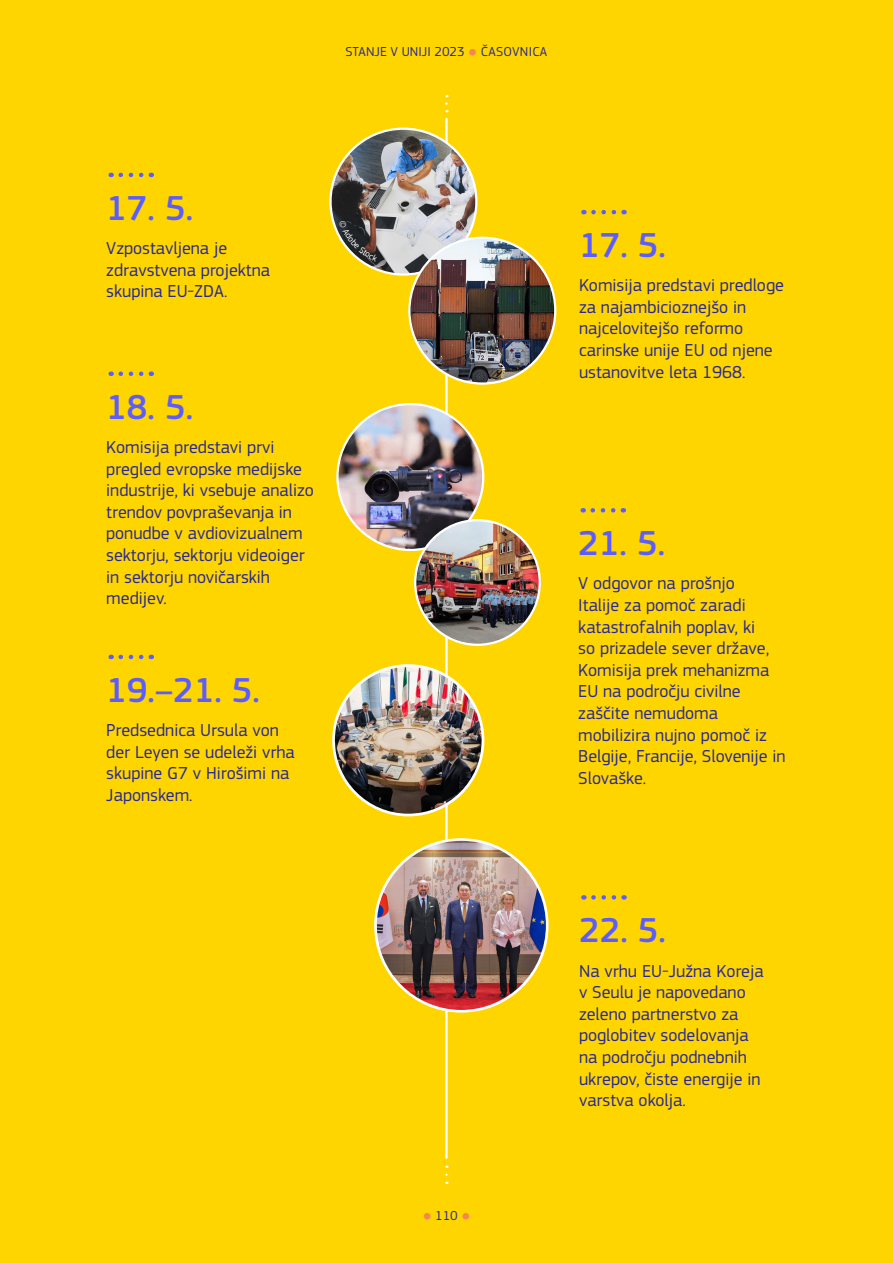
<style>
.page{position:relative;width:893px;height:1263px;background:#ffd500}
.page>*{position:absolute;margin:0;border:0;box-sizing:border-box;transform-origin:0 0}
.Date__h3__violet{font:500 36px "EC Square Sans Pro";color:#5d5dfd}
.Body_text_blue{font:18px/21.6px "EC Square Sans Pro";color:#282896}
.t1{font:13.5px "EC Square Sans Pro";color:#282896}
.s1{font-size:10.5px;color:#f58652}
</style>
<div class="page">
<hr style="left:445px;top:119px;width:3px;height:1039px;background:#fff">
<svg style="left:445px;top:1165px;width:3px;height:10px"></svg>
<svg style="left:445px;top:95px;width:3px;height:9px"></svg>
<img style="left:331px;top:129px;width:145px;height:146px;border-radius:73px">
<img style="left:409px;top:238px;width:146px;height:146px;border-radius:73px">
<img style="left:337px;top:404px;width:146px;height:146px;border-radius:73px">
<img style="left:415px;top:520px;width:125px;height:125px;border-radius:62px">
<img style="left:334px;top:665px;width:149px;height:150px;border-radius:75px">
<div style="left:332px;top:664px;width:152px;height:152px;border:3px solid #fff;border-radius:50%"></div>
<img style="left:375px;top:839px;width:172px;height:172px;border-radius:86px">
<svg style="left:121px;top:173px;width:31px;height:4px"></svg>
<svg style="left:593px;top:210px;width:24px;height:4px"></svg>
<svg style="left:121px;top:371px;width:31px;height:5px"></svg>
<svg style="left:121px;top:655px;width:31px;height:4px"></svg>
<svg style="left:593px;top:508px;width:31px;height:4px"></svg>
<svg style="left:593px;top:895px;width:24px;height:5px"></svg>
<svg style="left:339px;top:220px;width:39px;height:41px;background:#5f5439"></svg>
<p class="t1" style="left:346px;top:44px;width:203px">STANJE V UNIJI 2023 <span class="s1">●</span> ČASOVNICA</p>
<h3 class="Date__h3__violet" style="left:106px;top:187px;width:88px">17. 5.</h3>
<p class="Body_text_blue" style="left:106px;top:237px;width:165px">Vzpostavljena je zdravstvena projektna skupina EU-ZDA.</p>
<h3 class="Date__h3__violet" style="left:579px;top:224px;width:88px">17. 5.</h3>
<p class="Body_text_blue" style="left:579px;top:275px;width:206px">Komisija predstavi predloge za najambicioznejšo in najcelovitejšo reformo carinske unije EU od njene ustanovitve leta 1968.</p>
<h3 class="Date__h3__violet" style="left:106px;top:386px;width:88px">18. 5.</h3>
<p class="Body_text_blue" style="left:106px;top:436px;width:209px">Komisija predstavi prvi pregled evropske medijske industrije, ki vsebuje analizo trendov povpraševanja in ponudbe v avdiovizualnem sektorju, sektorju videoiger in sektorju novičarskih medijev.</p>
<h3 class="Date__h3__violet" style="left:106px;top:669px;width:155px">19.–21. 5.</h3>
<p class="Body_text_blue" style="left:106px;top:719px;width:190px">Predsednica Ursula von der Leyen se udeleži vrha skupine G7 v Hirošimi na<br>Japonskem.</p>
<p class="t1" style="left:423px;top:1207px;width:49px"><span class="s1">●</span> 110 <span class="s1">●</span></p>
<h3 class="Date__h3__violet" style="left:578px;top:522px;width:88px">21. 5.</h3>
<p class="Body_text_blue" style="left:578px;top:573px;width:209px">V odgovor na prošnjo<br>Italije za pomoč zaradi katastrofalnih poplav, ki<br>so prizadele sever države,<br>Komisija prek mehanizma<br>EU na področju civilne zaščite nemudoma mobilizira nujno pomoč iz<br>Belgije, Francije, Slovenije in<br>Slovaške.</p>
<h3 class="Date__h3__violet" style="left:579px;top:909px;width:88px">22. 5.</h3>
<p class="Body_text_blue" style="left:579px;top:960px;width:186px">Na vrhu EU-Južna Koreja v Seulu je napovedano zeleno partnerstvo za poglobitev sodelovanja na področju podnebnih ukrepov, čiste energije in varstva okolja.</p>
</div>
